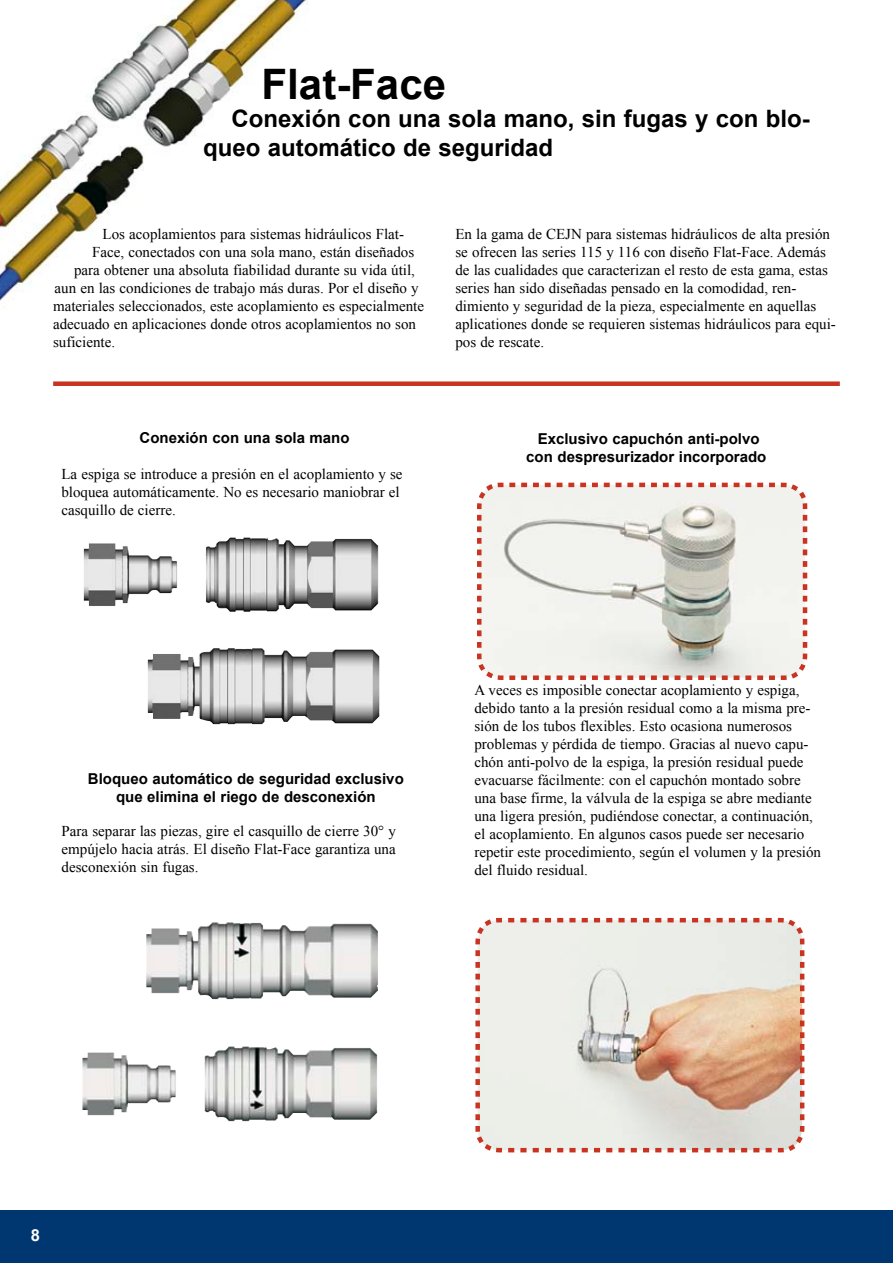
<style>
.page{position:relative;width:893px;height:1263px;background:#fff}
.page>*{position:absolute;margin:0;border:0;box-sizing:border-box;transform-origin:0 0}
.t1{font:700 42px "Arial";color:#000}
.t2{font:700 24px/28.8px "Arial";color:#000}
.t3{font:700 16.5px "Arial";color:#fff}
.t4{font:15px/18px "Times New Roman";color:#000}
.t5{font:700 15px/18px "Arial";color:#000;text-align:center}
</style>
<div class="page">
<svg style="left:477px;top:482px;width:331px;height:198px"></svg>
<svg style="left:475px;top:917px;width:330px;height:236px;background:#e4d6cb"></svg>
<img style="left:148px;top:648px;width:231px;height:76px">
<img style="left:82px;top:1046px;width:295px;height:75px">
<img style="left:146px;top:922px;width:232px;height:77px">
<img style="left:84px;top:537px;width:294px;height:75px">
<div style="left:53px;top:381px;width:787px;height:5px;background:#c83421"></div>
<img style="left:0;top:0;width:309px;height:301px">
<div style="left:0;top:1210px;width:893px;height:53px;background:#003771"></div>
<h1 class="t1" style="left:262px;top:56px;width:186px">Flat-Face</h1>
<h2 class="t2" style="left:203px;top:105px;width:608px;text-indent:28px">Conexión con una sola mano, sin fugas y con blo&shy;queo automático de seguridad</h2>
<p class="t4" style="left:103px;top:224px;width:303px">Los acoplamientos para sistemas hidráulicos Flat-</p>
<p class="t4" style="left:92px;top:242px;width:324px">Face, conectados con una sola mano, están diseñados</p>
<p class="t4" style="left:74px;top:260px;width:342px">para obtener una absoluta fiabilidad durante su vida útil,</p>
<p class="t4" style="left:55px;top:278px;width:366px">aun en las condiciones de trabajo más duras. Por el diseño y</p>
<p class="t4" style="left:53px;top:296px;width:372px">materiales seleccionados, este acoplamiento es especialmente</p>
<p class="t4" style="left:53px;top:314px;width:364px">adecuado en aplicaciones donde otros acoplamientos no son</p>
<p class="t4" style="left:53px;top:332px;width:64px">suficiente.</p>
<p class="t4" style="left:455px;top:224px;width:382px">En la gama de CEJN para sistemas hidráulicos de alta presión se ofrecen las series 115 y 116 con diseño Flat-Face. Además de las cualidades que caracterizan el resto de esta gama, estas series han sido diseñadas pensado en la comodidad, ren&shy;dimiento y seguridad de la pieza, especialmente en aquellas aplicationes donde se requieren sistemas hidráulicos para equi&shy;pos de rescate.</p>
<p class="t5" style="left:140px;top:429px;width:212px">Conexión con una sola mano</p>
<p class="t4" style="left:61px;top:465px;width:343px">La espiga se introduce a presión en el acoplamiento y se bloquea automáticamente. No es necesario maniobrar el casquillo de cierre.</p>
<p class="t5" style="left:526px;top:430px;width:242px">Exclusivo capuchón anti-polvo con despresurizador incorporado</p>
<p class="t5" style="left:88px;top:770px;width:317px">Bloqueo automático de seguridad exclusivo que elimina el riego de desconexión</p>
<p class="t4" style="left:62px;top:822px;width:336px;text-align:justify">Para separar las piezas, gire el casquillo de cierre 30° y empújelo hacia atrás. El diseño Flat-Face garantiza una desconexión sin fugas.</p>
<p class="t4" style="left:474px;top:680px;width:348px">A veces es imposible conectar acoplamiento y espiga, debido tanto a la presión residual como a la misma pre&shy;sión de los tubos flexibles. Esto ocasiona numerosos problemas y pérdida de tiempo. Gracias al nuevo capu&shy;chón anti-polvo de la espiga, la presión residual puede evacuarse fácilmente: con el capuchón montado sobre una base firme, la válvula de la espiga se abre mediante una ligera presión, pudiéndose conectar, a continuación, el acoplamiento. En algunos casos puede ser necesario repetir este procedimiento, según el volumen y la presión del fluido residual.</p>
<p class="t3" style="left:31px;top:1224px;width:11px">8</p>
</div>
